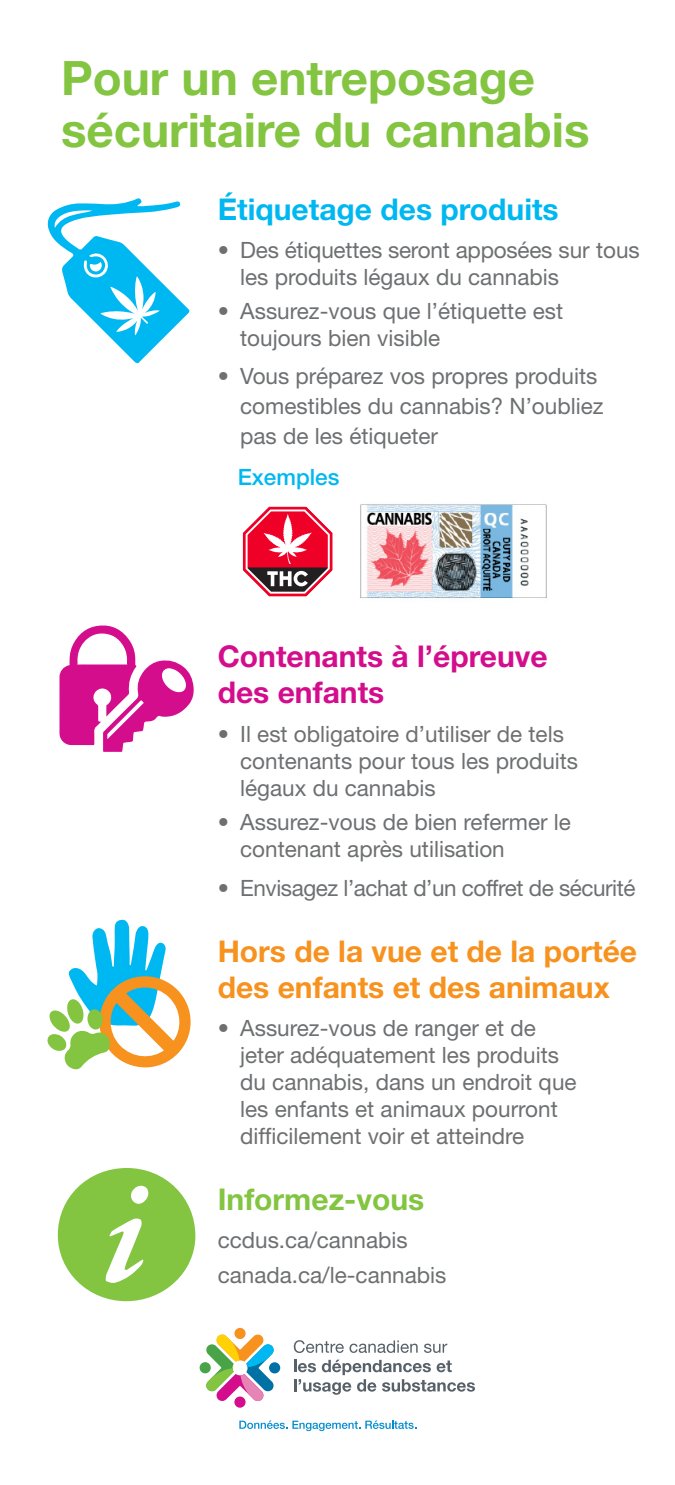
<style>
.page{position:relative;width:675px;height:1485px;background:#fff}
.page>*{position:absolute;margin:0;border:0;box-sizing:border-box;transform-origin:0 0}
.t1{font:700 47.5px/52.5px "Helvetica Neue LT Std";color:#83c441}
.t2{font:700 30px/36px "Helvetica Neue LT Std";color:#f7921e}
.t3{font:700 30px/36px "Helvetica Neue LT Std";color:#d40d8c}
.Headers{font:700 30px "Helvetica Neue LT Std";color:#00b8f1}
.t4{font:700 30px "Helvetica Neue LT Std";color:#83c441}
.Bullets{font:22.5px/27px "Helvetica Neue LT Std";color:#6d6f71}
.Bullets-2{font:22.5px "Helvetica Neue LT Std";letter-spacing:-.02em;color:#6d6f71}
.t5{font:500 22.5px "Helvetica Neue LT Std";color:#00b8f1}
</style>
<div class="page">
<svg style="left:242px;top:506px;width:91px;height:91px"></svg>
<img style="left:360px;top:504px;width:187px;height:95px">
<svg style="left:239px;top:1420px;width:177px;height:11px"></svg>
<div style="left:234px;top:1328px;width:12px;height:11px;background:#f7921e;border-radius:50%"></div>
<div style="left:200px;top:1362px;width:11px;height:11px;background:#49a448;border-radius:50%"></div>
<div style="left:269px;top:1362px;width:11px;height:11px;background:#0071a4;border-radius:50%"></div>
<div style="left:234px;top:1397px;width:12px;height:11px;background:#d40d8c;border-radius:50%"></div>
<svg style="left:206px;top:1334px;width:68px;height:68px"></svg>
<svg style="left:294px;top:1340px;width:50px;height:13px"></svg>
<svg style="left:350px;top:1340px;width:68px;height:13px"></svg>
<svg style="left:424px;top:1344px;width:23px;height:9px"></svg>
<svg style="left:294px;top:1360px;width:181px;height:35px"></svg>
<svg style="left:59px;top:625px;width:135px;height:127px"></svg>
<svg style="left:47px;top:919px;width:144px;height:151px"></svg>
<svg style="left:47px;top:198px;width:143px;height:166px"></svg>
<svg style="left:58px;top:1168px;width:137px;height:133px"></svg>
<p class="t1" style="left:61px;top:51px;width:530px">Pour un entreposage sécuritaire du cannabis</p>
<p class="Headers" style="left:218px;top:191px;width:343px">Étiquetage des produits</p>
<p class="Bullets" style="left:240px;top:236px;width:401px;text-indent:-22px">• Des étiquettes seront apposées sur tous les produits légaux du cannabis</p>
<p class="Bullets" style="left:240px;top:298px;width:324px;text-indent:-22px">• Assurez-vous que l’étiquette est toujours bien visible</p>
<p class="Bullets" style="left:240px;top:360px;width:365px;line-height:30px;text-indent:-22px">• Vous préparez vos propres produits comestibles du cannabis? N’oubliez pas de les étiqueter</p>
<p class="t5" style="left:238px;top:464px;width:103px">Exemples</p>
<p class="t3" style="left:218px;top:638px;width:332px">Contenants à l’épreuve des enfants</p>
<p class="Bullets" style="left:240px;top:720px;width:340px;text-indent:-22px">• Il est obligatoire d’utiliser de tels contenants pour tous les produits légaux du cannabis</p>
<p class="Bullets" style="left:240px;top:808px;width:332px;text-indent:-22px">• Assurez-vous de bien refermer le contenant après utilisation</p>
<p class="Bullets-2" style="left:218px;top:875px;width:419px">• Envisagez l’achat d’un coffret de sécurité</p>
<p class="t2" style="left:218px;top:933px;width:421px">Hors de la vue et de la portée des enfants et des animaux</p>
<p class="Bullets" style="left:240px;top:1015px;width:338px;text-indent:-22px">• Assurez-vous de ranger et de jeter adéquatement les produits du cannabis, dans un endroit que les enfants et animaux pourront difficilement voir et atteindre</p>
<p class="t4" style="left:218px;top:1181px;width:208px">Informez-vous</p>
<p class="Bullets" style="left:218px;top:1227px;width:192px">ccdus.ca/cannabis</p>
<p class="Bullets" style="left:218px;top:1261px;width:230px">canada.ca/le-cannabis</p>
</div>
